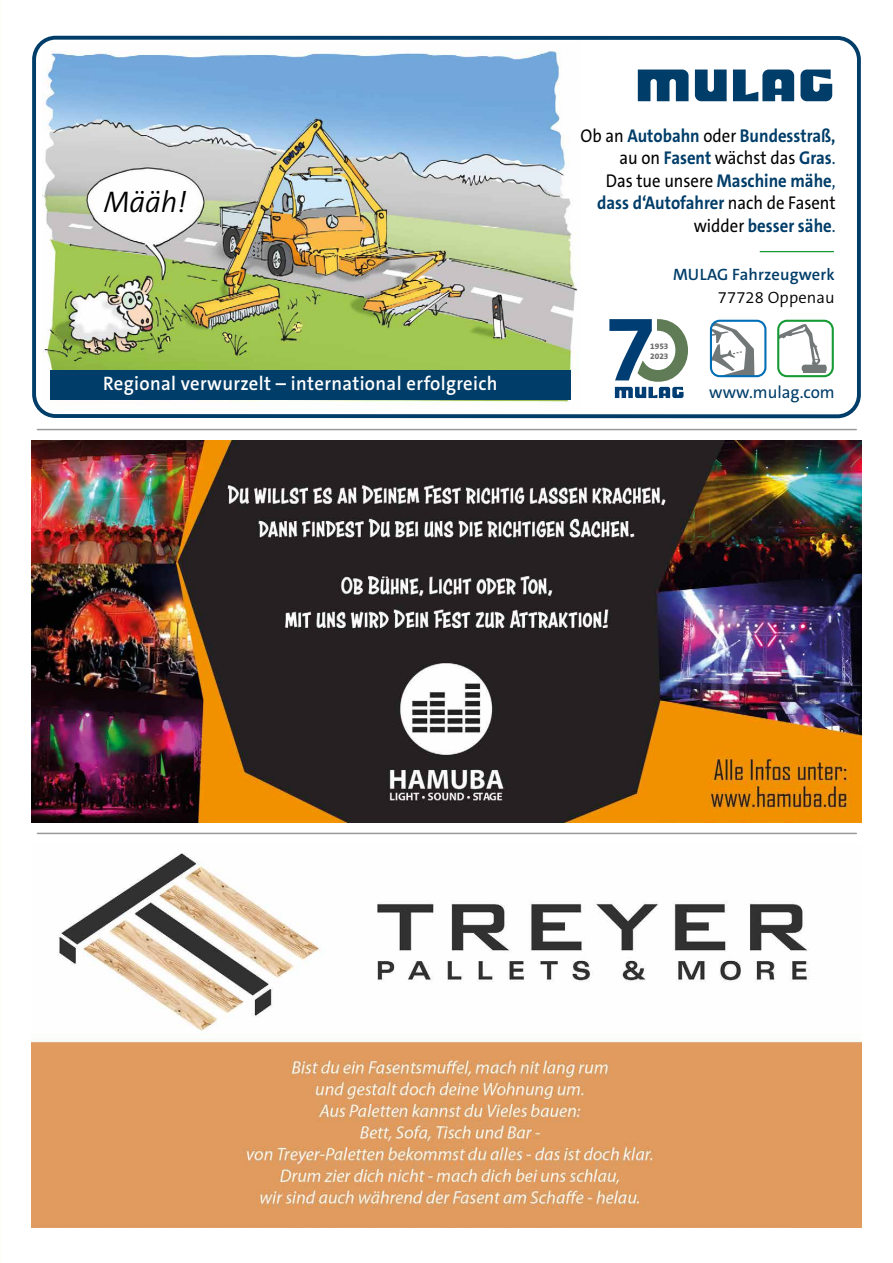
<style>
.page{position:relative;width:893px;height:1263px;background:#fff}
.page>*{position:absolute;margin:0;border:0;box-sizing:border-box;transform-origin:0 0}
.t1{font:italic 300 30px "The Sans C5";color:#000}
.t2{font:600 19.5px "The Sans C5";letter-spacing:.02em;color:#fff;scale:.95 1}
.t3{font:700 18.6px/22.5px "The Sans C5";color:#003d69;text-align:right;scale:.9 1}
.t4{font:17.25px "The Sans C5";color:#003d69}
.t5{font:600 16.5px "The Sans C5";letter-spacing:.01em;color:#003d69}
.t6{font:300 16.5px "The Sans C5";letter-spacing:.01em;color:#000}
.t7{font:800 8.4px/10.1px "The Sans C5";letter-spacing:-.005em;color:#706f6f}
.s1{font-weight:400;color:#000}
.s2{font-weight:400}
</style>
<div class="page">
<img style="left:32px;top:853px;width:829px;height:374px">
<img style="left:32px;top:440px;width:829px;height:383px">
<img style="left:42px;top:42px;width:536px;height:371px">
<div style="left:50px;top:370px;width:520px;height:30px;background:#003d69"></div>
<hr style="left:760px;top:251px;width:74px;height:1px;background:#159a34">
<svg style="left:695px;top:70px;width:32px;height:31px"></svg>
<svg style="left:638px;top:70px;width:50px;height:31px;background:#2d5f83"></svg>
<svg style="left:800px;top:70px;width:32px;height:31px"></svg>
<svg style="left:733px;top:70px;width:61px;height:31px"></svg>
<svg style="left:711px;top:323px;width:43px;height:53px"></svg>
<div style="left:710px;top:320px;width:56px;height:57px;border:2px solid #006eb7;border-radius:9px"></div>
<svg style="left:780px;top:324px;width:47px;height:49px"></svg>
<div style="left:777px;top:320px;width:57px;height:57px;border:2px solid #159a34;border-radius:9px"></div>
<svg style="left:609px;top:319px;width:79px;height:79px"></svg>
<div style="left:32px;top:36px;width:829px;height:382px;border:4px solid #003d69;border-radius:22px"></div>
<hr style="left:37px;top:833px;width:819px;height:1px;background:#9c9999">
<hr style="left:37px;top:429px;width:819px;height:1px;background:#9c9999">
<h1 class="t1" style="left:104px;top:183px;width:85px">Määh!</h1>
<p class="t2" style="left:103px;top:371px;width:417px">Regional verwurzelt – international erfolgreich</p>
<p class="t3" style="left:581px;top:124px;width:285px"><span class="s1">Ob an</span> Autobahn <span class="s1">oder</span> Bundesstraß, <span class="s1">au on</span> Fasent <span class="s1">wächst das</span> Gras<span class="s2">.<br></span><span class="s1">Das tue unsere</span> Maschine mähe<span class="s2">, </span>dass d‘Autofahrer <span class="s1">nach de Fasent widder</span> besser sähe<span class="s2">.</span></p>
<p class="t5" style="left:673px;top:264px;width:163px">MULAG Fahrzeugwerk</p>
<p class="t6" style="left:718px;top:286px;width:118px">77728 Oppenau</p>
<p class="t7" style="left:650px;top:341px;width:20px">1953<br>2023</p>
<p class="t4" style="left:709px;top:381px;width:127px">www.mulag.com</p>
</div>
